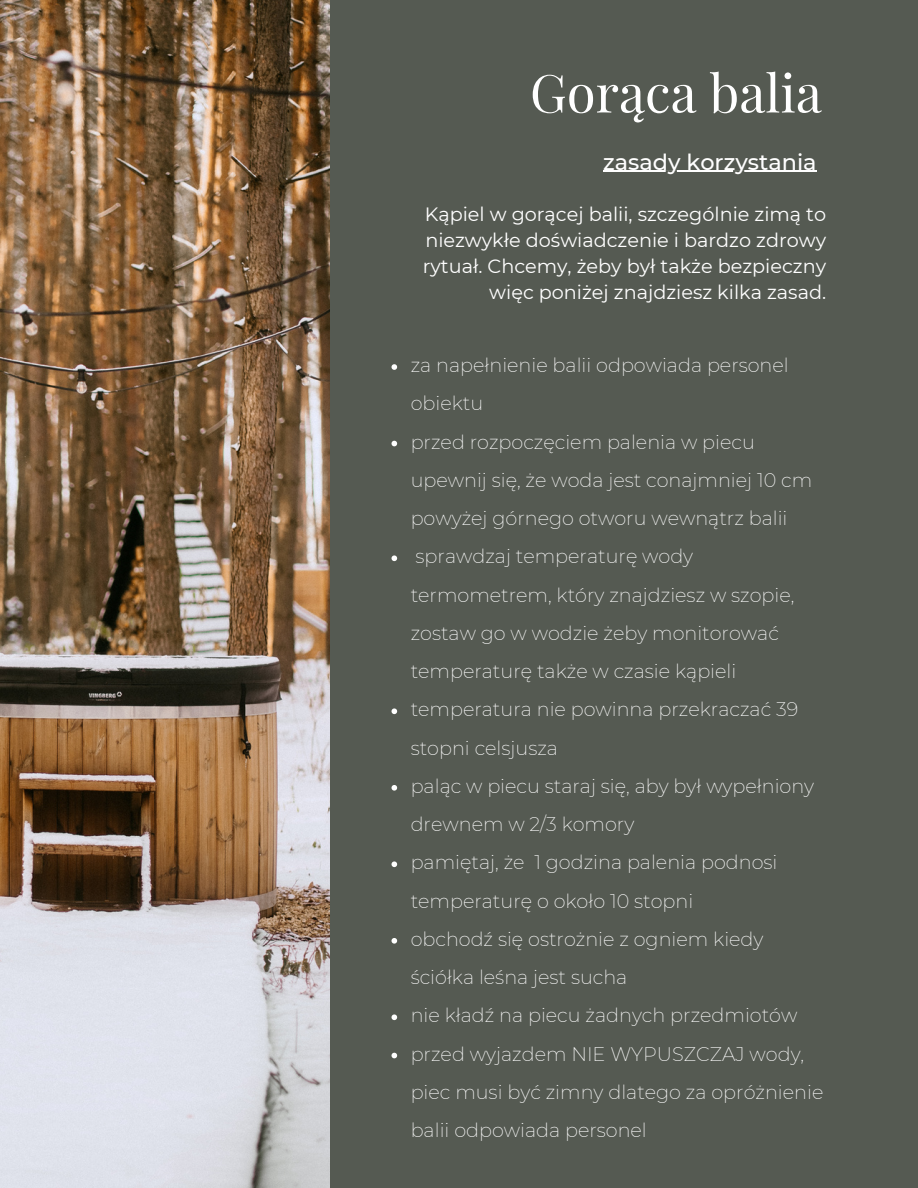
<style>
.page{position:relative;width:918px;height:1188px;background:#555a52}
.page>*{position:absolute;margin:0;border:0;box-sizing:border-box;transform-origin:0 0}
.t1{font:52.5px "Playfair Display";color:#fff}
.t2{font:500 22.35px "Montserrat";color:#fff}
.t3{font:200 19.2px/38.2px "Montserrat";color:#fff}
.t4{font:19.2px/25.8px "Montserrat";color:#fff;text-align:right}
</style>
<div class="page">
<hr style="left:603px;top:171px;width:214px;height:1px;background:#fff">
<svg style="left:392px;top:364px;width:5px;height:6px"></svg>
<svg style="left:392px;top:441px;width:5px;height:5px"></svg>
<svg style="left:392px;top:555px;width:5px;height:6px"></svg>
<svg style="left:392px;top:708px;width:5px;height:6px"></svg>
<svg style="left:392px;top:785px;width:5px;height:6px"></svg>
<svg style="left:392px;top:861px;width:5px;height:6px"></svg>
<svg style="left:392px;top:938px;width:5px;height:6px"></svg>
<svg style="left:392px;top:1014px;width:5px;height:6px"></svg>
<svg style="left:392px;top:1053px;width:5px;height:5px"></svg>
<img style="left:0;top:0;width:330px;height:1188px">
<p class="t1" style="left:530px;top:56px;width:294px">Gorąca balia</p>
<p class="t2" style="left:603px;top:148px;width:215px">zasady korzystania</p>
<p class="t4" style="left:423px;top:202px;width:405px">Kąpiel w gorącej balii, szczególnie zimą to niezwykłe doświadczenie i bardzo zdrowy rytuał. Chcemy, żeby był także bezpieczny więc poniżej znajdziesz kilka zasad.</p>
<p class="t3" style="left:411px;top:346px;width:380px">za napełnienie balii odpowiada personel obiektu</p>
<p class="t3" style="left:411px;top:423px;width:403px">przed rozpoczęciem palenia w piecu upewnij się, że woda jest conajmniej 10 cm powyżej górnego otworu wewnątrz balii</p>
<p class="t3" style="left:411px;top:537px;width:385px">sprawdzaj temperaturę wody termometrem, który znajdziesz w szopie, zostaw go w wodzie żeby monitorować temperaturę także w czasie kąpieli</p>
<p class="t3" style="left:411px;top:690px;width:389px">temperatura nie powinna przekraczać 39 stopni celsjusza</p>
<p class="t3" style="left:411px;top:767px;width:405px">paląc w piecu staraj się, aby był wypełniony drewnem w 2/3 komory</p>
<p class="t3" style="left:411px;top:843px;width:368px">pamiętaj, że 1 godzina palenia podnosi temperaturę o około 10 stopni</p>
<p class="t3" style="left:411px;top:920px;width:354px">obchodź się ostrożnie z ogniem kiedy ściółka leśna jest sucha</p>
<p class="t3" style="left:411px;top:996px;width:388px">nie kładź na piecu żadnych przedmiotów</p>
<p class="t3" style="left:411px;top:1035px;width:414px">przed wyjazdem NIE WYPUSZCZAJ wody, piec musi być zimny dlatego za opróżnienie balii odpowiada personel</p>
</div>
